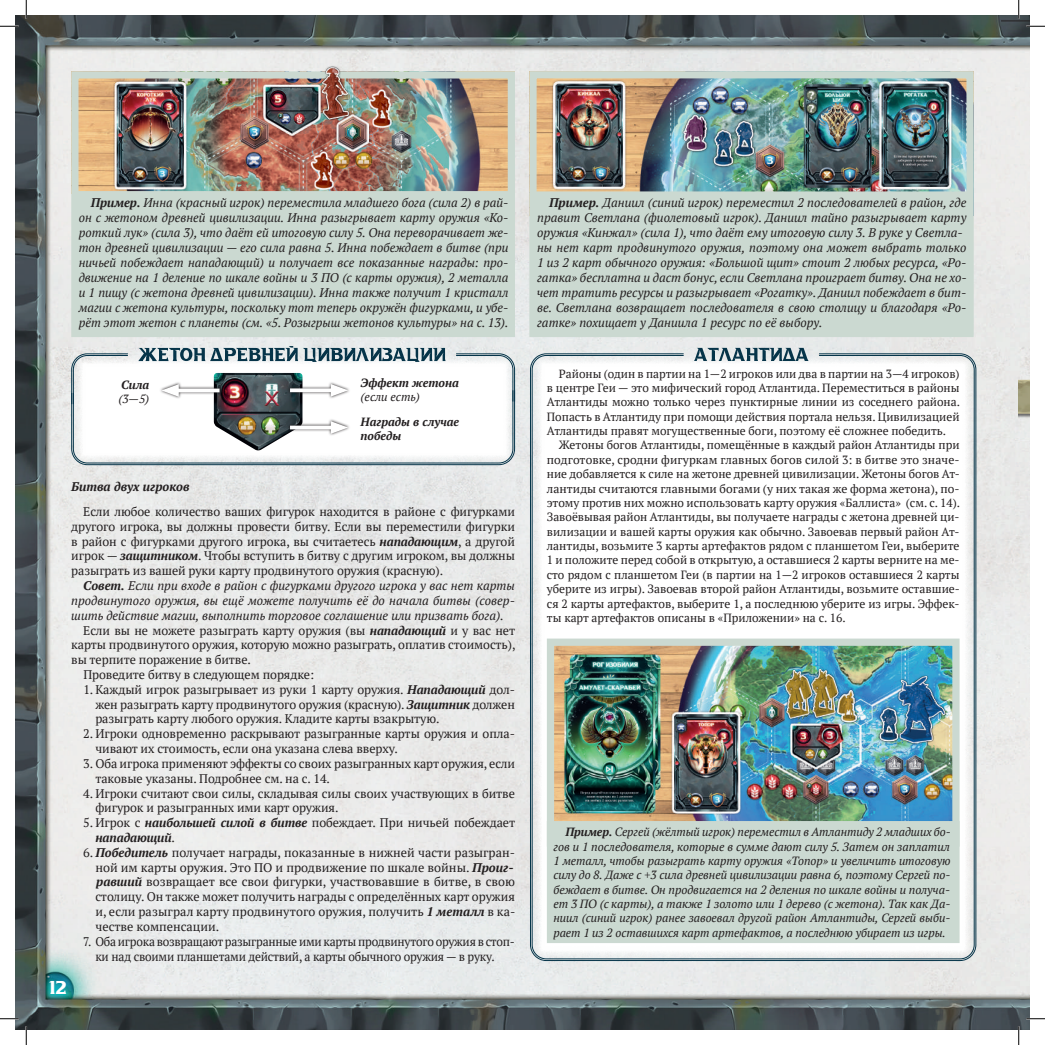
<style>
.page{position:relative;width:1045px;height:1045px;background:#fff}
.page>*{position:absolute;margin:0;border:0;box-sizing:border-box;transform-origin:0 0}
.t1{font:17.5px "a Absolute Empire";color:#fff}
.t2{font:12.5px/14.8px "PT Serif";letter-spacing:-.005em;color:#231f20}
.t3{font:italic 12.5px/15px "PT Serif";color:#231f20}
.t4{font:12.5px/14.8px "PT Serif";letter-spacing:-.005em;color:#231f20;scale:.95 1}
.t5{font:italic 700 12.5px "PT Serif";color:#231f20}
.t6{font:11.88px/14.4px "PT Serif";color:#231f20;text-align:justify}
.t7{font:italic 11.88px/14.4px "PT Serif";letter-spacing:-.005em;color:#231f20;text-align:justify}
.t8{font:italic 700 11.88px/14.4px "PT Serif";color:#231f20}
.s1{font-weight:700}
.s2{font-weight:700;font-style:italic}
</style>
<div class="page">
<img style="left:16px;top:16px;width:1013px;height:1013px">
<svg style="left:529px;top:353px;width:447px;height:608px"></svg>
<div style="left:550px;top:642px;width:406px;height:297px;background:#cbd9d1"></div>
<img style="left:555px;top:646px;width:396px;height:175px">
<div style="left:547px;top:638px;width:412px;height:305px;border:7px solid #cbd9d1"></div>
<div style="left:533px;top:75px;width:437px;height:258px;background:#cbd9d1"></div>
<img style="left:537px;top:79px;width:428px;height:112px">
<div style="left:529px;top:71px;width:444px;height:266px;border:7px solid #cbd9d1"></div>
<img style="left:708px;top:127px;width:28px;height:41px">
<img style="left:729px;top:117px;width:28px;height:41px">
<img style="left:681px;top:112px;width:27px;height:41px">
<img style="left:844px;top:688px;width:14px;height:35px">
<img style="left:800px;top:662px;width:44px;height:65px">
<img style="left:774px;top:663px;width:44px;height:65px">
<img style="left:874px;top:704px;width:22px;height:40px">
<img style="left:896px;top:667px;width:51px;height:81px">
<div style="left:75px;top:75px;width:436px;height:258px;background:#cbd9d1"></div>
<img style="left:79px;top:79px;width:428px;height:112px">
<div style="left:71px;top:71px;width:444px;height:266px;border:7px solid #cbd9d1"></div>
<img style="left:366px;top:87px;width:28px;height:42px">
<img style="left:308px;top:149px;width:28px;height:42px">
<img style="left:315px;top:61px;width:43px;height:65px">
<div style="left:533px;top:192px;width:435px;height:70px;background:#cbd9d1"></div>
<div style="left:547px;top:821px;width:412px;height:25px;background:#cbd9d1"></div>
<img style="left:1018px;top:378px;width:11px;height:41px">
<div style="left:76px;top:191px;width:438px;height:25px;background:#cbd9d1"></div>
<div style="left:529px;top:191px;width:438px;height:25px;background:#cbd9d1"></div>
<svg style="left:42px;top:972px;width:31px;height:30px"></svg>
<svg style="left:694px;top:348px;width:114px;height:13px"></svg>
<svg style="left:71px;top:346px;width:444px;height:119px"></svg>
<svg style="left:0;top:25px;width:19px;height:2px"></svg>
<svg style="left:0;top:1018px;width:19px;height:1px"></svg>
<svg style="left:1026px;top:1018px;width:19px;height:1px"></svg>
<svg style="left:25px;top:0;width:2px;height:19px"></svg>
<svg style="left:25px;top:1026px;width:2px;height:19px"></svg>
<svg style="left:1001px;top:0;width:44px;height:27px"></svg>
<svg style="left:1018px;top:1026px;width:1px;height:19px"></svg>
<p class="t3" style="left:79px;top:195px;width:431px;text-align:justify;text-indent:12px"><span class="s1">Пример.</span> Инна (красный игрок) переместила младшего бога (сила 2) в рай&shy;он с жетоном древней цивилизации. Инна разыгрывает карту оружия «Ко&shy;роткий лук» (сила 3), что даёт ей итоговую силу 5. Она переворачивает же&shy;тон древней цивилизации — его сила равна 5. Инна побеждает в битве (при ничьей побеждает нападающий) и получает все показанные награды: про&shy;движение на 1 деление по шкале войны и 3 ПО (с карты оружия), 2 металла и 1 пищу (с жетона древней цивилизации). Инна также получит 1 кристалл магии с жетона культуры, поскольку тот теперь окружён фигурками, и убе&shy;рёт этот жетон с планеты (см. «5. Розыгрыш жетонов культуры» на с. 13).</p>
<p class="t8" style="left:121px;top:377px;width:30px">Сила</p>
<p class="t7" style="left:118px;top:392px;width:32px">(3—5)</p>
<p class="t8" style="left:360px;top:375px;width:100px">Эффект жетона</p>
<p class="t7" style="left:360px;top:389px;width:61px">(если есть)</p>
<p class="t8" style="left:360px;top:414px;width:100px">Награды в случае победы</p>
<p class="t5" style="left:71px;top:478px;width:120px">Битва двух игроков</p>
<p class="t2" style="left:71px;top:504px;width:445px;text-align:justify;text-indent:12px">Если любое количество ваших фигурок находится в районе с фигурками другого игрока, вы должны провести битву. Если вы переместили фигурки в район с фигурками другого игрока, вы считаетесь <span class="s2">нападающим</span>, а другой игрок — <span class="s2">защитником</span>. Чтобы вступить в битву с другим игроком, вы должны разыграть из вашей руки карту продвинутого оружия (красную).</p>
<p class="t3" style="left:83px;top:578px;width:433px"><span class="s1">Совет.</span> Если при входе в район с фигурками другого игрока у вас нет карты</p>
<p class="t3" style="left:71px;top:593px;width:445px">продвинутого оружия, вы ещё можете получить её до начала битвы (совер-</p>
<p class="t3" style="left:71px;top:608px;width:434px">шить действие магии, выполнить торговое соглашение или призвать бога).</p>
<p class="t2" style="left:83px;top:622px;width:433px">Если вы не можете разыграть карту оружия (вы <span class="s2">нападающий</span> и у вас нет</p>
<p class="t2" style="left:71px;top:637px;width:446px">карты продвинутого оружия, которую можно разыграть, оплатив стоимость),</p>
<p class="t2" style="left:71px;top:652px;width:181px">вы терпите поражение в битве.</p>
<p class="t2" style="left:83px;top:667px;width:232px">Проведите битву в следующем порядке:</p>
<p class="t2" style="left:95px;top:682px;width:421px;text-align:justify;text-indent:-12px">1. Каждый игрок разыгрывает из руки 1 карту оружия. <span class="s2">Нападающий</span> дол&shy;жен разыграть карту продвинутого оружия (красную). <span class="s2">Защитник</span> должен разыграть карту любого оружия. Кладите карты взакрытую.</p>
<p class="t2" style="left:95px;top:726px;width:421px;text-indent:-12px">2. Игроки одновременно раскрывают разыгранные карты оружия и опла&shy;чивают их стоимость, если она указана слева вверху.</p>
<p class="t2" style="left:95px;top:756px;width:421px;text-indent:-12px">3. Оба игрока применяют эффекты со своих разыгранных карт оружия, если таковые указаны. Подробнее см. на с. 14.</p>
<p class="t2" style="left:95px;top:785px;width:421px;text-indent:-12px">4. Игроки считают свои силы, складывая силы своих участвующих в битве фигурок и разыгранных ими карт оружия.</p>
<p class="t2" style="left:95px;top:815px;width:421px;text-indent:-12px">5. Игрок с <span class="s2">наибольшей силой в битве</span> побеждает. При ничьей побеждает <span class="s2">нападающий</span>.</p>
<p class="t2" style="left:95px;top:845px;width:421px;text-indent:-12px">6. <span class="s2">Победитель</span> получает награды, показанные в нижней части разыгран&shy;ной им карты оружия. Это ПО и продвижение по шкале войны. <span class="s2">Проиг&shy;равший</span> возвращает все свои фигурки, участвовавшие в битве, в свою столицу. Он также может получить награды с определённых карт оружия и, если разыграл карту продвинутого оружия, получить <span class="s2">1 металл</span> в ка&shy;честве компенсации.</p>
<p class="t4" style="left:95px;top:933px;width:443px;text-indent:-12px">7. Оба игрока возвращают разыгранные ими карты продвинутого оружия в стоп&shy;ки над своими планшетами действий, а карты обычного оружия — в руку.</p>
<h1 class="t1" style="left:49px;top:977px;width:19px">12</h1>
<p class="t3" style="left:537px;top:195px;width:431px;text-indent:12px"><span class="s1">Пример.</span> Даниил (синий игрок) переместил 2 последователей в район, где правит Светлана (фиолетовый игрок). Даниил тайно разыгрывает карту оружия «Кинжал» (сила 1), что даёт ему итоговую силу 3. В руке у Светла&shy;ны нет карт продвинутого оружия, поэтому она может выбрать только 1 из 2 карт обычного оружия: «Большой щит» стоит 2 любых ресурса, «Ро&shy;гатка» бесплатна и даст бонус, если Светлана проиграет битву. Она не хо&shy;чет тратить ресурсы и разыгрывает «Рогатку». Даниил побеждает в бит&shy;ве. Светлана возвращает последователя в свою столицу и благодаря «Ро&shy;гатке» похищает у Даниила 1 ресурс по её выбору.</p>
<p class="t6" style="left:547px;top:366px;width:415px;text-indent:12px">Районы (один в партии на 1—2 игроков или два в партии на 3—4 игроков) в центре Геи — это мифический город Атлантида. Переместиться в районы Атлантиды можно только через пунктирные линии из соседнего района.<br>Попасть в Атлантиду при помощи действия портала нельзя. Цивилизацией Атлантиды правят могущественные боги, поэтому её сложнее победить.</p>
<p class="t6" style="left:547px;top:438px;width:415px;text-indent:12px">Жетоны богов Атлантиды, помещённые в каждый район Атлантиды при подготовке, сродни фигуркам главных богов силой 3: в битве это значе&shy;ние добавляется к силе на жетоне древней цивилизации. Жетоны богов Ат&shy;лантиды считаются главными богами (у них такая же форма жетона), по&shy;этому против них можно использовать карту оружия «Баллиста» (см. с. 14).<br>Завоёвывая район Атлантиды, вы получаете награды с жетона древней ци&shy;вилизации и вашей карты оружия как обычно. Завоевав первый район Ат&shy;лантиды, возьмите 3 карты артефактов рядом с планшетом Геи, выберите 1 и положите перед собой в открытую, а оставшиеся 2 карты верните на ме&shy;сто рядом с планшетом Геи (в партии на 1—2 игроков оставшиеся 2 карты уберите из игры). Завоевав второй район Атлантиды, возьмите оставшие&shy;ся 2 карты артефактов, выберите 1, а последнюю уберите из игры. Эффек&shy;ты карт артефактов описаны в «Приложении» на с. 16.</p>
<p class="t7" style="left:553px;top:824px;width:399px;text-indent:12px"><span class="s1">Пример.</span> Сергей (жёлтый игрок) переместил в Атлантиду 2 младших бо&shy;гов и 1 последователя, которые в сумме дают силу 5. Затем он заплатил 1 металл, чтобы разыграть карту оружия «Топор» и увеличить итоговую силу до 8. Даже с +3 сила древней цивилизации равна 6, поэтому Сергей по&shy;беждает в битве. Он продвигается на 2 деления по шкале войны и получа&shy;ет 3 ПО (с карты), а также 1 золото или 1 дерево (с жетона). Так как Да&shy;ниил (синий игрок) ранее завоевал другой район Атлантиды, Сергей выби&shy;рает 1 из 2 оставшихся карт артефактов, а последнюю убирает из игры.</p>
</div>
